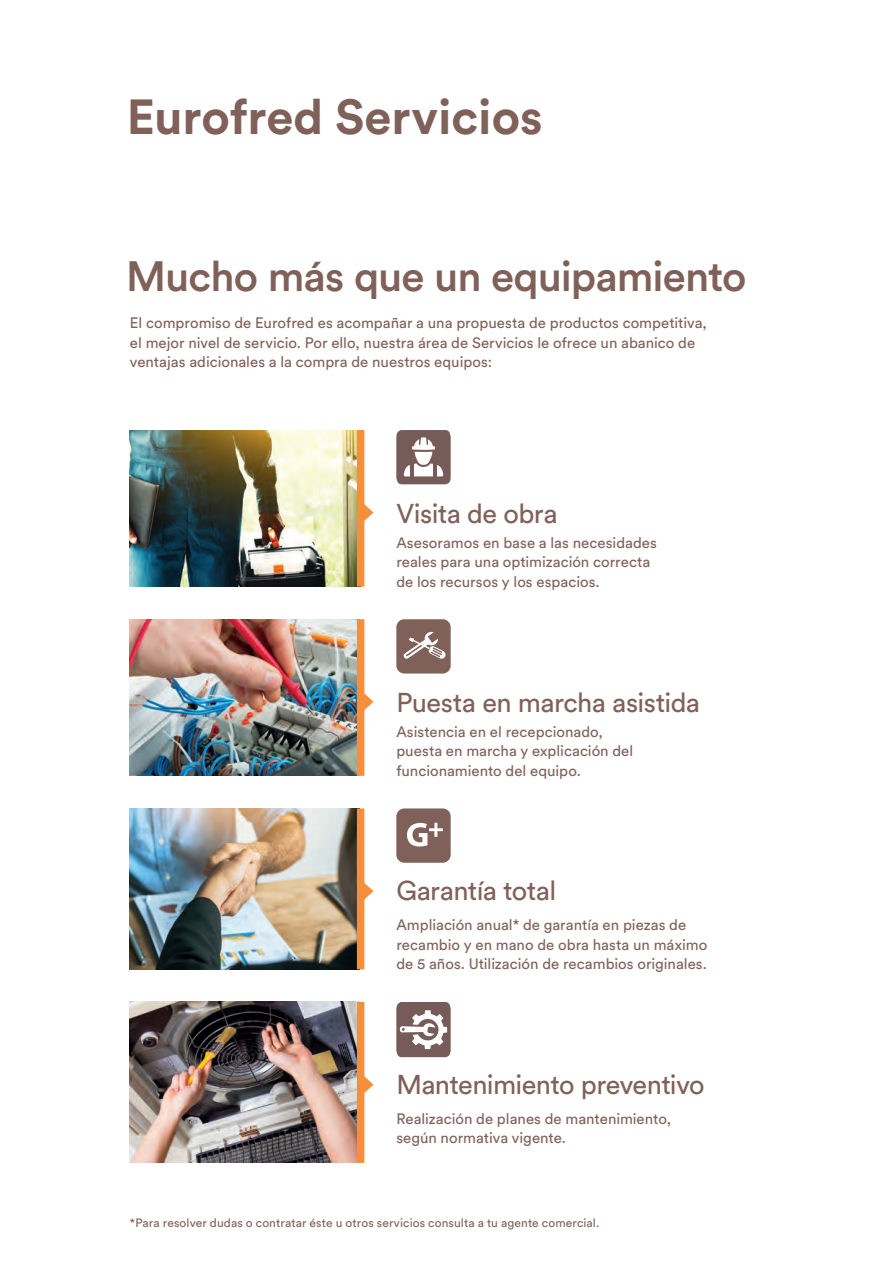
<style>
.page{position:relative;width:895px;height:1276px;background:#fff}
.page>*{position:absolute;margin:0;border:0;box-sizing:border-box;transform-origin:0 0}
.t1{font:700 48.75px "Circular Std";color:#80615a}
.t2{font:500 42px "Circular Std";letter-spacing:-.02em;color:#80615a}
.t3{font:27px "Circular Std";letter-spacing:-.02em;color:#80615a}
.t4{font:15px/19.5px "Circular Std";color:#80615a}
.t5{font:12px "Circular Std";letter-spacing:.01em;color:#80615a}
</style>
<div class="page">
<img style="left:129px;top:1002px;width:228px;height:161px">
<svg style="left:396px;top:1002px;width:54px;height:55px"></svg>
<div style="left:357px;top:1002px;width:7px;height:161px;background:#f68f3b"></div>
<svg style="left:364px;top:1074px;width:9px;height:21px"></svg>
<img style="left:130px;top:808px;width:227px;height:161px">
<div style="left:357px;top:808px;width:7px;height:161px;background:#f68f3b"></div>
<svg style="left:364px;top:880px;width:9px;height:22px"></svg>
<div style="left:396px;top:808px;width:54px;height:55px;background:#80615a;border-radius:8px"></div>
<svg style="left:407px;top:823px;width:35px;height:23px"></svg>
<img style="left:129px;top:430px;width:228px;height:156px">
<svg style="left:396px;top:430px;width:54px;height:54px"></svg>
<div style="left:357px;top:430px;width:7px;height:156px;background:#f68f3b"></div>
<svg style="left:364px;top:502px;width:9px;height:21px"></svg>
<img style="left:130px;top:619px;width:227px;height:157px">
<div style="left:357px;top:619px;width:7px;height:157px;background:#f68f3b"></div>
<svg style="left:364px;top:691px;width:9px;height:21px"></svg>
<div style="left:396px;top:619px;width:54px;height:54px;background:#80615a;border-radius:8px"></div>
<svg style="left:403px;top:631px;width:43px;height:28px"></svg>
<h1 class="t1" style="left:126px;top:85px;width:418px">Eurofred Servicios</h1>
<h2 class="t2" style="left:126px;top:250px;width:621px">Mucho más que un equipamiento</h2>
<p class="t4" style="left:130px;top:313px;width:578px">El compromiso de Eurofred es acompañar a una propuesta de productos competitiva, el mejor nivel de servicio. Por ello, nuestra área de Servicios le ofrece un abanico de ventajas adicionales a la compra de nuestros equipos:</p>
<h3 class="t3" style="left:396px;top:497px;width:163px">Visita de obra</h3>
<p class="t4" style="left:396px;top:532px;width:262px">Asesoramos en base a las necesidades reales para una optimización correcta de los recursos y los espacios.</p>
<h3 class="t3" style="left:396px;top:686px;width:305px">Puesta en marcha asistida</h3>
<p class="t4" style="left:396px;top:721px;width:238px">Asistencia en el recepcionado, puesta en marcha y explicación del funcionamiento del equipo.</p>
<h3 class="t3" style="left:396px;top:874px;width:161px">Garantía total</h3>
<p class="t4" style="left:396px;top:915px;width:312px">Ampliación anual* de garantía en piezas de recambio y en mano de obra hasta un máximo de 5 años. Utilización de recambios originales.</p>
<h3 class="t3" style="left:396px;top:1068px;width:309px">Mantenimiento preventivo</h3>
<p class="t4" style="left:396px;top:1108px;width:276px">Realización de planes de mantenimiento, según normativa vigente.</p>
<p class="t5" style="left:130px;top:1215px;width:470px">*Para resolver dudas o contratar éste u otros servicios consulta a tu agente comercial.</p>
</div>
